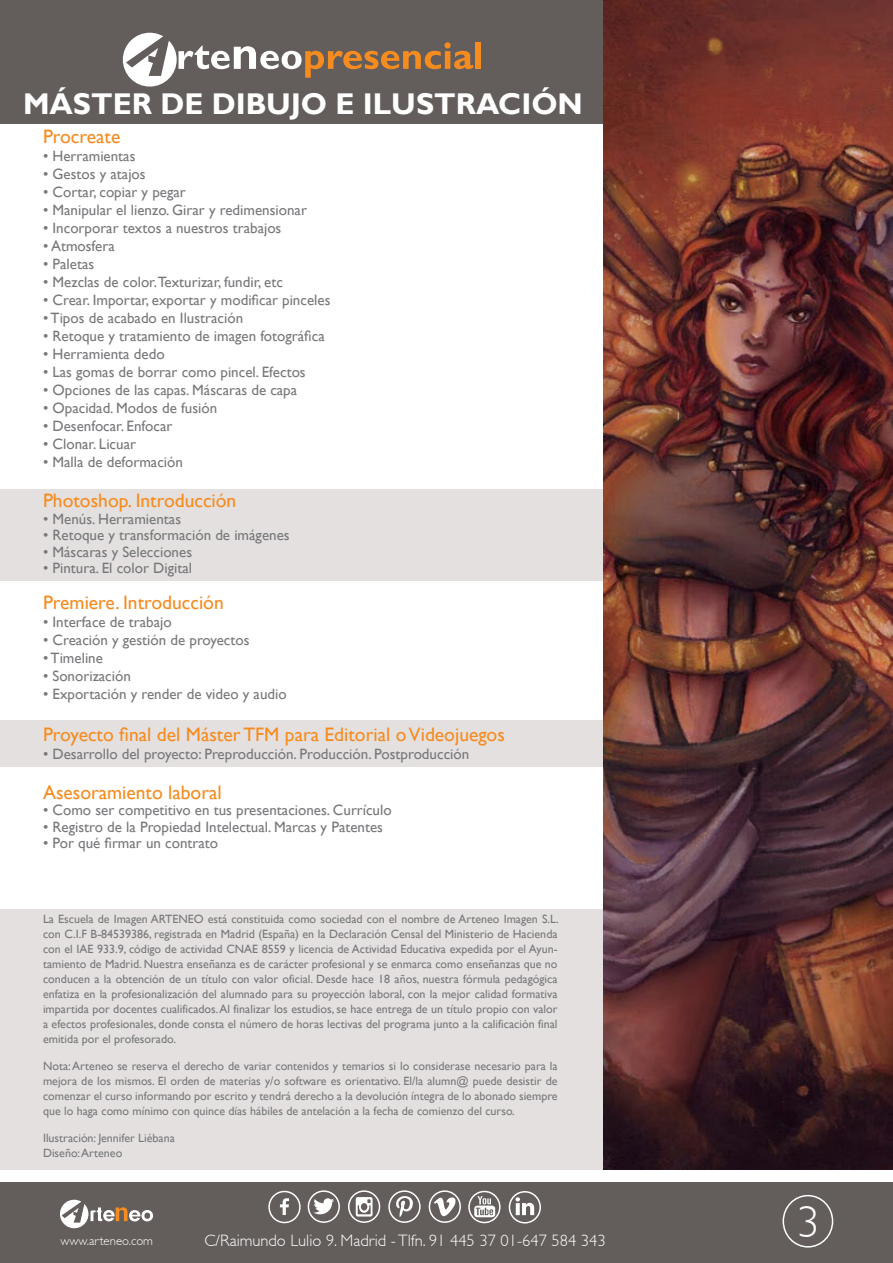
<style>
.page{position:relative;width:893px;height:1263px;background:#fff}
.page>*{position:absolute;margin:0;border:0;box-sizing:border-box;transform-origin:0 0}
.t1{font:300 45px "Gill Sans";color:#fff}
.t2{font:700 30px "Gill Sans";color:#fff}
.t3{font:19.5px "Gill Sans";color:#f68b1f}
.t4{font:300 16.5px "Gill Sans";color:#fff}
.t5{font:15px "Gill Sans";color:#77787b}
.t6{font:300 12.75px "Gill Sans";color:#fff}
.t7{font:12px/15px "Gill Sans";color:#77787b;text-align:justify}
.s1{font-style:inherit}
</style>
<div class="page">
<div style="left:0;top:1182px;width:893px;height:81px;background:#635d5b"></div>
<div style="left:783px;top:1195px;width:50px;height:52px;border:2px solid #fff;border-radius:50%"></div>
<div style="left:0;top:0;width:893px;height:123px;background:#635d5b"></div>
<svg style="left:60px;top:1200px;width:93px;height:28px"></svg>
<div style="left:429px;top:1190px;width:32px;height:33px;border:2px solid #fff;border-radius:50%"></div>
<div style="left:388px;top:1190px;width:33px;height:33px;border:2px solid #fff;border-radius:50%"></div>
<svg style="left:396px;top:1196px;width:17px;height:21px"></svg>
<div style="left:348px;top:1190px;width:32px;height:33px;border:2px solid #fff;border-radius:50%"></div>
<svg style="left:356px;top:1197px;width:17px;height:19px"></svg>
<div style="left:308px;top:1190px;width:32px;height:33px;border:2px solid #fff;border-radius:50%"></div>
<svg style="left:313px;top:1198px;width:21px;height:16px"></svg>
<div style="left:468px;top:1191px;width:33px;height:32px;border:2px solid #fff;border-radius:50%"></div>
<svg style="left:474px;top:1196px;width:21px;height:21px"></svg>
<svg style="left:280px;top:1198px;width:9px;height:17px"></svg>
<div style="left:268px;top:1191px;width:33px;height:32px;border:2px solid #fff;border-radius:50%"></div>
<svg style="left:434px;top:1197px;width:22px;height:19px"></svg>
<div style="left:509px;top:1191px;width:32px;height:32px;border:2px solid #fff;border-radius:50%"></div>
<svg style="left:515px;top:1197px;width:19px;height:18px"></svg>
<div style="left:476px;top:43px;width:5px;height:26px;background:#f68b1f"></div>
<svg style="left:123px;top:33px;width:350px;height:54px"></svg>
<div style="left:0;top:720px;width:893px;height:47px;background:#e4e0df"></div>
<div style="left:0;top:909px;width:893px;height:260px;background:#e4e0df"></div>
<div style="left:0;top:489px;width:893px;height:91px;background:#e4e0df"></div>
<img style="left:604px;top:0;width:289px;height:1169px">
<h2 class="t2" style="left:23px;top:86px;width:561px">MÁSTER DE DIBUJO E ILUSTRACIÓN</h2>
<h3 class="t3" style="left:43px;top:125px;width:79px">Procreate</h3>
<p class="t5" style="left:43px;top:147px;width:94px">• Herramientas</p>
<p class="t5" style="left:43px;top:165px;width:104px">• Gestos y atajos</p>
<p class="t5" style="left:43px;top:183px;width:144px">• Cortar, copiar y pegar</p>
<p class="t5" style="left:43px;top:201px;width:265px">• Manipular el lienzo. Girar y redimensionar</p>
<p class="t5" style="left:43px;top:219px;width:240px">• Incorporar textos a nuestros trabajos</p>
<p class="t5" style="left:43px;top:237px;width:73px">• Atmosfera</p>
<p class="t5" style="left:43px;top:255px;width:53px">• Paletas</p>
<p class="t5" style="left:43px;top:273px;width:241px">• Mezclas de color.Texturizar, fundir, etc</p>
<p class="t5" style="left:43px;top:291px;width:289px">• Crear. Importar, exportar y modificar pinceles</p>
<p class="t5" style="left:43px;top:309px;width:202px">• Tipos de acabado en Ilustración</p>
<p class="t5" style="left:43px;top:327px;width:283px">• Retoque y tratamiento de imagen fotográfica</p>
<p class="t5" style="left:43px;top:345px;width:123px">• Herramienta dedo</p>
<p class="t5" style="left:43px;top:363px;width:264px">• Las gomas de borrar como pincel. Efectos</p>
<p class="t5" style="left:43px;top:381px;width:256px">• Opciones de las capas. Máscaras de capa</p>
<p class="t5" style="left:43px;top:399px;width:176px">• Opacidad. Modos de fusión</p>
<p class="t5" style="left:43px;top:417px;width:131px">• Desenfocar. Enfocar</p>
<p class="t5" style="left:43px;top:435px;width:95px">• Clonar. Licuar</p>
<p class="t5" style="left:43px;top:453px;width:141px">• Malla de deformación</p>
<h3 class="t3" style="left:43px;top:489px;width:195px">Photoshop. Introducción</h3>
<p class="t5" style="left:43px;top:510px;width:140px">• Menús. Herramientas</p>
<p class="t5" style="left:43px;top:526px;width:248px">• Retoque y transformación de imágenes</p>
<p class="t5" style="left:43px;top:543px;width:151px">• Máscaras y Selecciones</p>
<p class="t5" style="left:43px;top:559px;width:151px">• Pintura. El color Digital</p>
<h3 class="t3" style="left:43px;top:591px;width:182px">Premiere. Introducción</h3>
<p class="t5" style="left:43px;top:613px;width:130px">• <span class="s1">I</span>nterface de trabajo</p>
<p class="t5" style="left:43px;top:631px;width:208px"><span class="s1">• C</span>reación y gestión de proyectos</p>
<p class="t5" style="left:43px;top:649px;width:61px"><span class="s1">• T</span>imeline</p>
<p class="t5" style="left:43px;top:667px;width:89px"><span class="s1">• S</span>onorización</p>
<p class="t5" style="left:43px;top:685px;width:245px"><span class="s1">• E</span>xportación y render de video y audio</p>
<h3 class="t3" style="left:43px;top:723px;width:463px">Proyecto final del Máster TFM para Editorial o Videojuegos</h3>
<p class="t5" style="left:43px;top:745px;width:428px">• Desarrollo del proyecto: Preproducción. Producción. Postproducción</p>
<h3 class="t3" style="left:43px;top:781px;width:180px">Asesoramiento laboral</h3>
<p class="t5" style="left:43px;top:801px;width:350px">• Como ser competitivo en tus presentaciones. Currículo</p>
<p class="t5" style="left:43px;top:818px;width:342px">• Registro de la Propiedad Intelectual. Marcas y Patentes</p>
<p class="t5" style="left:43px;top:834px;width:177px">• Por qué firmar un contrato</p>
<p class="t7" style="left:43px;top:912px;width:517px">La Escuela de Imagen ARTENEO está constituida como sociedad con el nombre de Arteneo Imagen S.L. con C.I.F B-84539386, registrada en Madrid (España) en la Declaración Censal del Ministerio de Hacienda con el IAE 933.9, código de actividad CNAE 8559 y licencia de Actividad Educativa expedida por el Ayun&shy;tamiento de Madrid. Nuestra enseñanza es de carácter profesional y se enmarca como enseñanzas que no conducen a la obtención de un título con valor oficial. Desde hace 18 años, nuestra fórmula pedagógica enfatiza en la profesionalización del alumnado para su proyección laboral, con la mejor calidad formativa impartida por docentes cualificados. Al finalizar los estudios, se hace entrega de un título propio con valor a efectos profesionales, donde consta el número de horas lectivas del programa junto a la calificación final emitida por el profesorado.</p>
<p class="t7" style="left:43px;top:1059px;width:516px">Nota: Arteneo se reserva el derecho de variar contenidos y temarios si lo considerase necesario para la mejora de los mismos. El orden de materias y/o software es orientativo. El/la alumn@ puede desistir de comenzar el curso informando por escrito y tendrá derecho a la devolución íntegra de lo abonado siempre que lo haga como mínimo con quince días hábiles de antelación a la fecha de comienzo del curso.</p>
<p class="t7" style="left:43px;top:1131px;width:133px">Ilustración: Jennifer Liébana<br>Diseño: Arteneo</p>
<p class="t6" style="left:60px;top:1233px;width:94px">www.arteneo.com</p>
<h3 class="t4" style="left:204px;top:1231px;width:403px">C/Raimundo Lulio 9. Madrid - Tlfn. 91 445 37 01-647 584 343</h3>
<h1 class="t1" style="left:797px;top:1196px;width:24px">3</h1>
</div>
